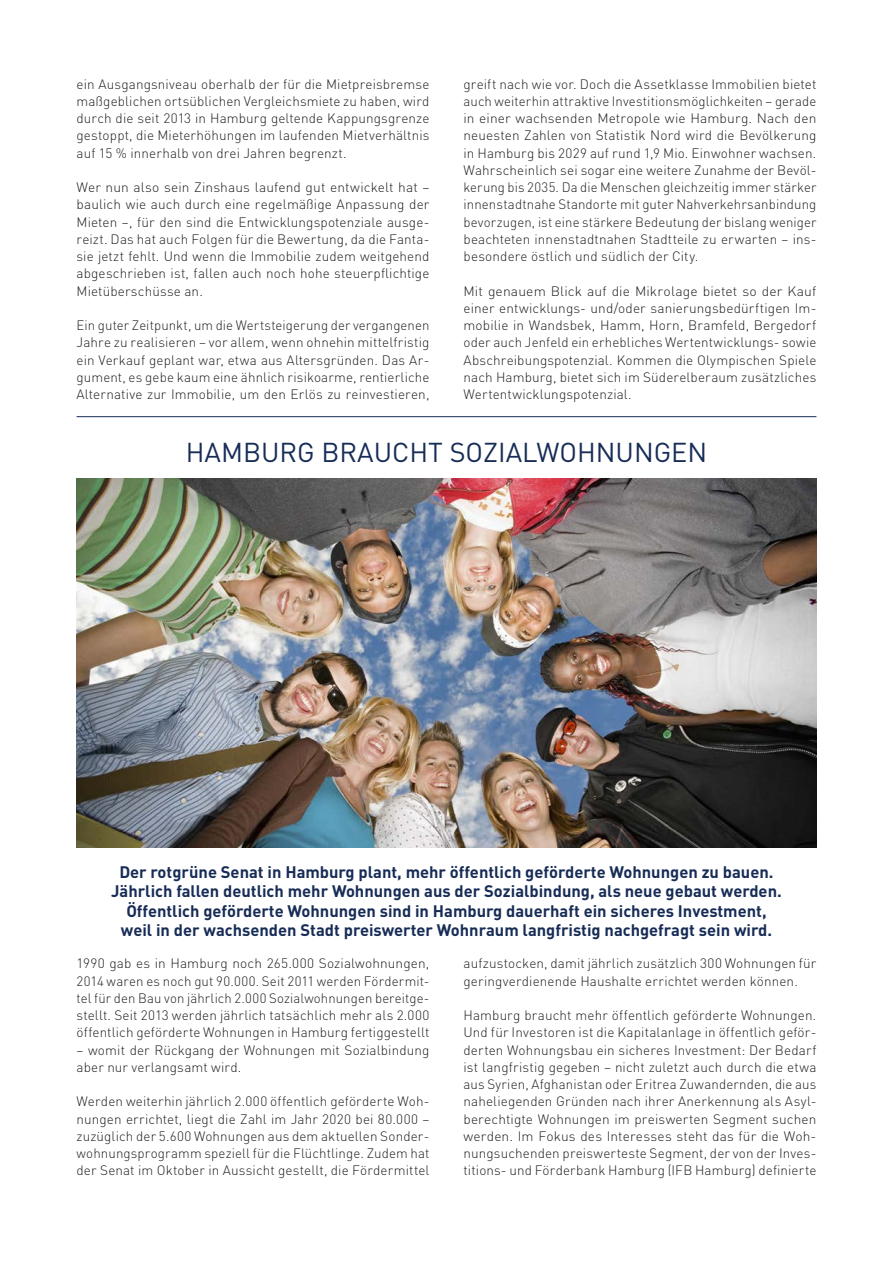
<style>
.page{position:relative;width:893px;height:1263px;background:#fff}
.page>*{position:absolute;margin:0;border:0;box-sizing:border-box;transform-origin:0 0}
.t1{font:27px "DIN";color:#172c56}
.t2{font:700 16.5px "DIN";color:#172c56}
.t3{font:300 13.5px/17.2px "DIN";letter-spacing:.01em;color:#231f20;text-align:justify}
</style>
<div class="page">
<hr style="left:77px;top:416px;width:739px;height:1px;background:#172c56">
<img style="left:77px;top:479px;width:739px;height:369px">
<p class="t3" style="left:77px;top:75px;width:354px">ein Ausgangsniveau oberhalb der für die Mietpreisbremse maßgeblichen ortsüblichen Vergleichsmiete zu haben, wird durch die seit 2013 in Hamburg geltende Kappungsgrenze gestoppt, die Mieterhöhungen im laufenden Mietverhältnis auf 15 % innerhalb von drei Jahren begrenzt.</p>
<p class="t3" style="left:77px;top:178px;width:354px">Wer nun also sein Zinshaus laufend gut entwickelt hat – baulich wie auch durch eine regelmäßige Anpassung der Mieten –, für den sind die Entwicklungspotenziale ausge&shy;reizt. Das hat auch Folgen für die Bewertung, da die Fanta&shy;sie jetzt fehlt. Und wenn die Immobilie zudem weitgehend abgeschrieben ist, fallen auch noch hohe steuerpflichtige Mietüberschüsse an.</p>
<p class="t3" style="left:77px;top:316px;width:354px">Ein guter Zeitpunkt, um die Wertsteigerung der vergangenen Jahre zu realisieren – vor allem, wenn ohnehin mittelfristig ein Verkauf geplant war, etwa aus Altersgründen. Das Ar&shy;gument, es gebe kaum eine ähnlich risikoarme, rentierliche Alternative zur Immobilie, um den Erlös zu reinvestieren,</p>
<p class="t3" style="left:463px;top:75px;width:354px">greift nach wie vor. Doch die Assetklasse Immobilien bietet auch weiterhin attraktive Investitionsmöglichkeiten – gerade in einer wachsenden Metropole wie Hamburg. Nach den neuesten Zahlen von Statistik Nord wird die Bevölkerung in Hamburg bis 2029 auf rund 1,9 Mio. Einwohner wachsen.<br>Wahrscheinlich sei sogar eine weitere Zunahme der Bevöl&shy;kerung bis 2035. Da die Menschen gleichzeitig immer stärker innenstadtnahe Standorte mit guter Nahverkehrsanbindung bevorzugen, ist eine stärkere Bedeutung der bislang weniger beachteten innenstadtnahen Stadtteile zu erwarten – ins&shy;besondere östlich und südlich der City.</p>
<p class="t3" style="left:463px;top:282px;width:354px">Mit genauem Blick auf die Mikrolage bietet so der Kauf einer entwicklungs- und/oder sanierungsbedürftigen Im&shy;mobilie in Wandsbek, Hamm, Horn, Bramfeld, Bergedorf oder auch Jenfeld ein erhebliches Wertentwicklungs- sowie Abschreibungspotenzial. Kommen die Olympischen Spiele nach Hamburg, bietet sich im Süderelberaum zusätzliches Wertentwicklungspotenzial.</p>
<p class="t1" style="left:186px;top:435px;width:523px">HAMBURG BRAUCHT SOZIALWOHNUNGEN</p>
<p class="t2" style="left:119px;top:861px;width:656px">Der rotgrüne Senat in Hamburg plant, mehr öffentlich geförderte Wohnungen zu bauen.</p>
<p class="t2" style="left:111px;top:880px;width:672px">Jährlich fallen deutlich mehr Wohnungen aus der Sozialbindung, als neue gebaut werden.</p>
<p class="t2" style="left:126px;top:900px;width:642px">Öffentlich geförderte Wohnungen sind in Hamburg dauerhaft ein sicheres Investment,</p>
<p class="t2" style="left:121px;top:919px;width:653px">weil in der wachsenden Stadt preiswerter Wohnraum langfristig nachgefragt sein wird.</p>
<p class="t3" style="left:77px;top:955px;width:354px">1990 gab es in Hamburg noch 265.000 Sozialwohnungen, 2014 waren es noch gut 90.000. Seit 2011 werden Fördermit&shy;tel für den Bau von jährlich 2.000 Sozialwohnungen bereitge&shy;stellt. Seit 2013 werden jährlich tatsächlich mehr als 2.000 öffentlich geförderte Wohnungen in Hamburg fertiggestellt</p>
<p class="t3" style="left:77px;top:1041px;width:354px">– womit der Rückgang der Wohnungen mit Sozialbindung aber nur verlangsamt wird.</p>
<p class="t3" style="left:77px;top:1093px;width:354px">Werden weiterhin jährlich 2.000 öffentlich geförderte Woh&shy;nungen errichtet, liegt die Zahl im Jahr 2020 bei 80.000 – zuzüglich der 5.600 Wohnungen aus dem aktuellen Sonder&shy;wohnungsprogramm speziell für die Flüchtlinge. Zudem hat der Senat im Oktober in Aussicht gestellt, die Fördermittel</p>
<p class="t3" style="left:463px;top:955px;width:354px">aufzustocken, damit jährlich zusätzlich 300 Wohnungen für geringverdienende Haushalte errichtet werden können.</p>
<p class="t3" style="left:463px;top:1006px;width:354px">Hamburg braucht mehr öffentlich geförderte Wohnungen.<br>Und für Investoren ist die Kapitalanlage in öffentlich geför&shy;derten Wohnungsbau ein sicheres Investment: Der Bedarf ist langfristig gegeben – nicht zuletzt auch durch die etwa aus Syrien, Afghanistan oder Eritrea Zuwandernden, die aus naheliegenden Gründen nach ihrer Anerkennung als Asyl&shy;berechtigte Wohnungen im preiswerten Segment suchen werden. Im Fokus des Interesses steht das für die Woh&shy;nungsuchenden preiswerteste Segment, der von der Inves&shy;titions- und Förderbank Hamburg (IFB Hamburg) definierte</p>
</div>
